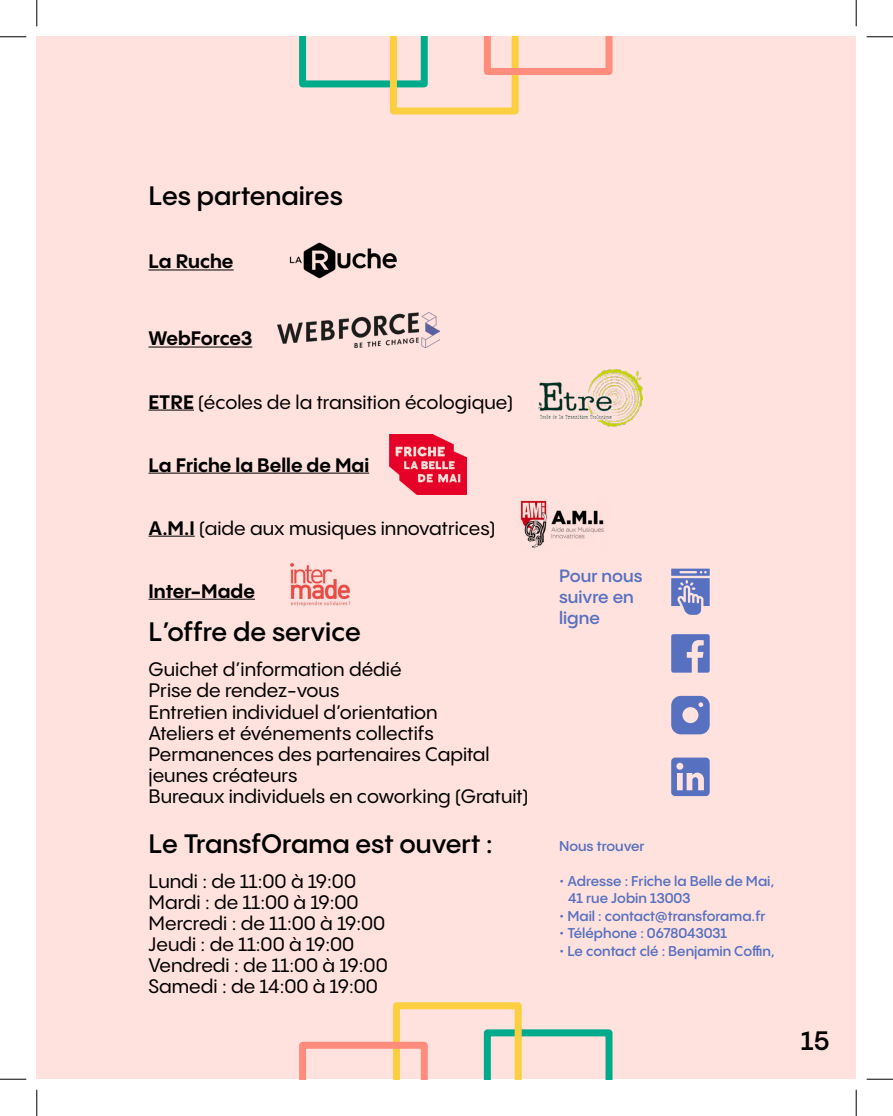
<style>
.page{position:relative;width:893px;height:1116px;background:#fff}
.page>*{position:absolute;margin:0;border:0;box-sizing:border-box;transform-origin:0 0}
.t1{font:600 26.25px "PP Pangram Sans";color:#000}
.t2{font:500 19.25px/21px "PP Pangram Sans";color:#000}
.t3{font:700 19.25px "PP Pangram Sans";color:#000}
.t4{font:600 17.5px/21px "PP Pangram Sans";color:#5770bf}
.t5{font:600 14px/17.5px "PP Pangram Sans";color:#5770bf}
.s1{font-weight:700}
</style>
<div class="page">
<div style="left:37px;top:37px;width:818px;height:1041px;background:#ffe2de"></div>
<svg style="left:299px;top:37px;width:313px;height:77px"></svg>
<svg style="left:299px;top:1002px;width:313px;height:76px"></svg>
<hr style="left:148px;top:269px;width:85px;height:1px;background:#000">
<hr style="left:148px;top:346px;width:104px;height:1px;background:#000">
<hr style="left:148px;top:409px;width:46px;height:1px;background:#000">
<hr style="left:148px;top:472px;width:221px;height:1px;background:#000">
<hr style="left:148px;top:535px;width:47px;height:1px;background:#000">
<hr style="left:148px;top:598px;width:107px;height:1px;background:#000">
<svg style="left:671px;top:695px;width:38px;height:39px"></svg>
<svg style="left:671px;top:757px;width:38px;height:39px"></svg>
<svg style="left:671px;top:634px;width:38px;height:38px"></svg>
<svg style="left:671px;top:568px;width:38px;height:46px"></svg>
<img style="left:520px;top:500px;width:84px;height:48px">
<img style="left:289px;top:242px;width:108px;height:37px">
<img style="left:277px;top:312px;width:162px;height:35px">
<img style="left:290px;top:563px;width:60px;height:44px">
<img style="left:538px;top:369px;width:104px;height:57px">
<img style="left:389px;top:434px;width:77px;height:60px">
<svg style="left:0;top:36px;width:26px;height:1px"></svg>
<svg style="left:866px;top:36px;width:26px;height:1px"></svg>
<svg style="left:0;top:1078px;width:26px;height:1px"></svg>
<svg style="left:866px;top:1078px;width:26px;height:1px"></svg>
<svg style="left:36px;top:0;width:1px;height:26px"></svg>
<svg style="left:36px;top:1089px;width:1px;height:26px"></svg>
<svg style="left:855px;top:0;width:1px;height:26px"></svg>
<svg style="left:855px;top:1089px;width:1px;height:26px"></svg>
<p class="t1" style="left:148px;top:180px;width:196px">Les partenaires</p>
<p class="t3" style="left:148px;top:249px;width:86px">La Ruche</p>
<p class="t3" style="left:148px;top:326px;width:105px">WebForce3</p>
<p class="t2" style="left:148px;top:391px;width:365px"><span class="s1">ETRE</span> (écoles de la transition écologique)</p>
<p class="t3" style="left:148px;top:452px;width:222px">La Friche la Belle de Mai</p>
<p class="t2" style="left:148px;top:517px;width:348px"><span class="s1">A.M.I</span> (aide aux musiques innovatrices)</p>
<p class="t3" style="left:148px;top:578px;width:108px">Inter-Made</p>
<p class="t1" style="left:148px;top:615px;width:214px">L’offre de service</p>
<p class="t2" style="left:148px;top:659px;width:254px">Guichet d’information dédié</p>
<p class="t2" style="left:148px;top:680px;width:192px">Prise de rendez-vous</p>
<p class="t2" style="left:148px;top:701px;width:290px">Entretien individuel d’orientation</p>
<p class="t2" style="left:148px;top:722px;width:287px">Ateliers et événements collectifs</p>
<p class="t2" style="left:148px;top:743px;width:342px">Permanences des partenaires Capital jeunes créateurs</p>
<p class="t2" style="left:148px;top:785px;width:381px">Bureaux individuels en coworking (Gratuit)</p>
<p class="t1" style="left:148px;top:827px;width:345px">Le TransfOrama est ouvert :</p>
<p class="t2" style="left:148px;top:870px;width:209px">Lundi : de 11:00 à 19:00</p>
<p class="t2" style="left:148px;top:891px;width:211px">Mardi : de 11:00 à 19:00</p>
<p class="t2" style="left:148px;top:912px;width:238px">Mercredi : de 11:00 à 19:00</p>
<p class="t2" style="left:148px;top:933px;width:207px">Jeudi : de 11:00 à 19:00</p>
<p class="t2" style="left:148px;top:954px;width:240px">Vendredi : de 11:00 à 19:00</p>
<p class="t2" style="left:148px;top:975px;width:231px">Samedi : de 14:00 à 19:00</p>
<p class="t4" style="left:558px;top:564px;width:85px">Pour nous suivre en ligne</p>
<p class="t5" style="left:558px;top:836px;width:87px">Nous trouver</p>
<p class="t5" style="left:568px;top:871px;width:207px;text-indent:-9px">• Adresse : Friche la Belle de Mai,<br>41 rue Jobin 13003</p>
<p class="t5" style="left:558px;top:906px;width:208px">• Mail : contact@transforama.fr</p>
<p class="t5" style="left:558px;top:924px;width:169px">• Téléphone : 0678043031</p>
<p class="t5" style="left:558px;top:941px;width:217px">• Le contact clé : Benjamin Coffin,</p>
<p class="t1" style="left:800px;top:1023px;width:30px">15</p>
</div>
